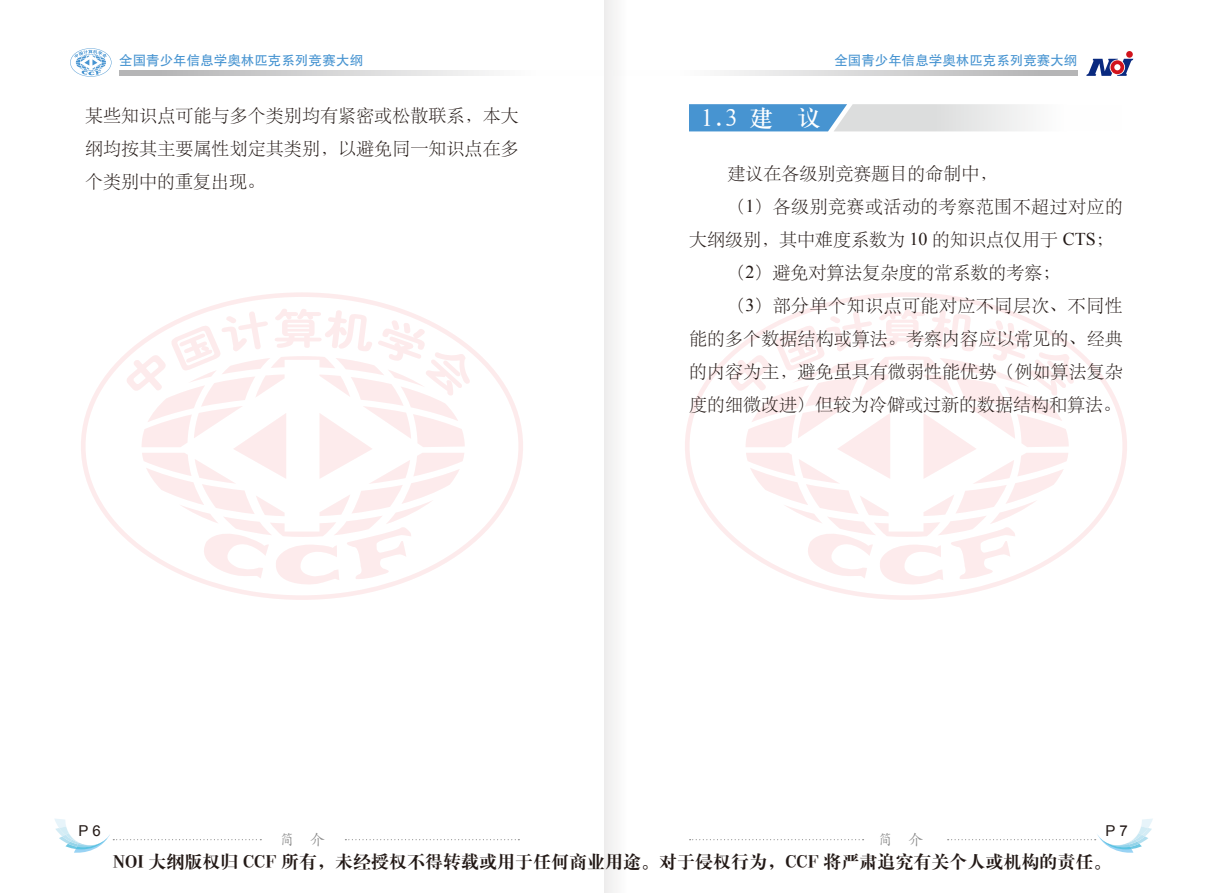
<style>
.page{position:relative;width:1208px;height:893px;background:#fff}
.page>*{position:absolute;margin:0;border:0;box-sizing:border-box;transform-origin:0 0}
.t1{font:24px "H Ya 3 gj";color:#fff}
.t2{font:18px/33px "ST Song";letter-spacing:.005em;color:#231916;text-align:justify}
.t3{font:18px "H Ya 4 gj";color:#231916}
.t4{font:18px "ST Song";letter-spacing:.025em;color:#231916}
.t5{font:15px "Arial";color:#231916}
.t6{font:15px "ST Kaiti";color:#898989}
.t7{font:13.5px "FZHTJW GB1 0";color:#4794d1}
.s1{font-family:"Times New Roman"}
</style>
<div class="page">
<div style="left:1126px;top:51px;width:6px;height:7px;background:#d1131c;border-radius:50%"></div>
<svg style="left:1086px;top:59px;width:47px;height:17px"></svg>
<svg style="left:119px;top:71px;width:370px;height:5px;background:#d1d1d1"></svg>
<svg style="left:724px;top:71px;width:354px;height:5px;background:#d1d1d2"></svg>
<svg style="left:70px;top:48px;width:41px;height:29px"></svg>
<svg style="left:55px;top:819px;width:206px;height:34px"></svg>
<svg style="left:345px;top:839px;width:174px;height:1px"></svg>
<svg style="left:947px;top:819px;width:206px;height:34px"></svg>
<svg style="left:689px;top:839px;width:174px;height:1px"></svg>
<svg style="left:81px;top:292px;width:442px;height:308px"></svg>
<svg style="left:141px;top:356px;width:324px;height:181px"></svg>
<svg style="left:126px;top:311px;width:142px;height:80px"></svg>
<svg style="left:275px;top:309px;width:97px;height:42px"></svg>
<svg style="left:378px;top:320px;width:92px;height:76px"></svg>
<svg style="left:194px;top:528px;width:145px;height:58px"></svg>
<svg style="left:346px;top:525px;width:65px;height:55px"></svg>
<svg style="left:685px;top:292px;width:442px;height:308px"></svg>
<svg style="left:745px;top:356px;width:323px;height:181px"></svg>
<svg style="left:730px;top:311px;width:142px;height:80px"></svg>
<svg style="left:878px;top:309px;width:98px;height:42px"></svg>
<svg style="left:982px;top:320px;width:92px;height:76px"></svg>
<svg style="left:798px;top:528px;width:145px;height:58px"></svg>
<svg style="left:950px;top:525px;width:65px;height:55px"></svg>
<div style="left:604px;top:0;width:30px;height:893px;background:#f7f6f6"></div>
<svg style="left:689px;top:104px;width:341px;height:27px;background:#9fc1db"></svg>
<p class="t7" style="left:119px;top:53px;width:246px">全国青少年信息学奥林匹克系列竞赛大纲</p>
<p class="t7" style="left:834px;top:53px;width:244px">全国青少年信息学奥林匹克系列竞赛大纲</p>
<p class="t2" style="left:85px;top:98px;width:435px">某些知识点可能与多个类别均有紧密或松散联系，本大纲均按其主要属性划定其类别，以避免同一知识点在多个类别中的重复出现。</p>
<h1 class="t1" style="left:701px;top:106px;width:121px">1.3 建 议</h1>
<p class="t2" style="left:727px;top:156px;width:271px">建议在各级别竞赛题目的命制中，</p>
<p class="t4" style="left:727px;top:195px;width:397px">（<span class="s1">1</span>）各级别竞赛或活动的考察范围不超过对应的</p>
<p class="t2" style="left:689px;top:222px;width:426px">大纲级别，其中难度系数为 <span class="s1">10</span> 的知识点仅用于 <span class="s1">CTS</span>；</p>
<p class="t2" style="left:727px;top:255px;width:334px">（<span class="s1">2</span>）避免对算法复杂度的常系数的考察；</p>
<p class="t4" style="left:727px;top:294px;width:397px">（<span class="s1">3</span>）部分单个知识点可能对应不同层次、不同性</p>
<p class="t2" style="left:689px;top:321px;width:435px">能的多个数据结构或算法。考察内容应以常见的、经典</p>
<p class="t2" style="left:689px;top:354px;width:435px">的内容为主，避免虽具有微弱性能优势（例如算法复杂</p>
<p class="t2" style="left:689px;top:387px;width:433px">度的细微改进）但较为冷僻或过新的数据结构和算法。</p>
<p class="t5" style="left:79px;top:821px;width:24px">P 6</p>
<p class="t5" style="left:1105px;top:821px;width:24px">P 7</p>
<p class="t6" style="left:279px;top:830px;width:46px">简 介</p>
<p class="t6" style="left:878px;top:830px;width:46px">简 介</p>
<p class="t3" style="left:113px;top:852px;width:1000px">NOI 大纲版权归 CCF 所有，未经授权不得转载或用于任何商业用途。对于侵权行为，CCF 将严肃追究有关个人或机构的责任。</p>
</div>
